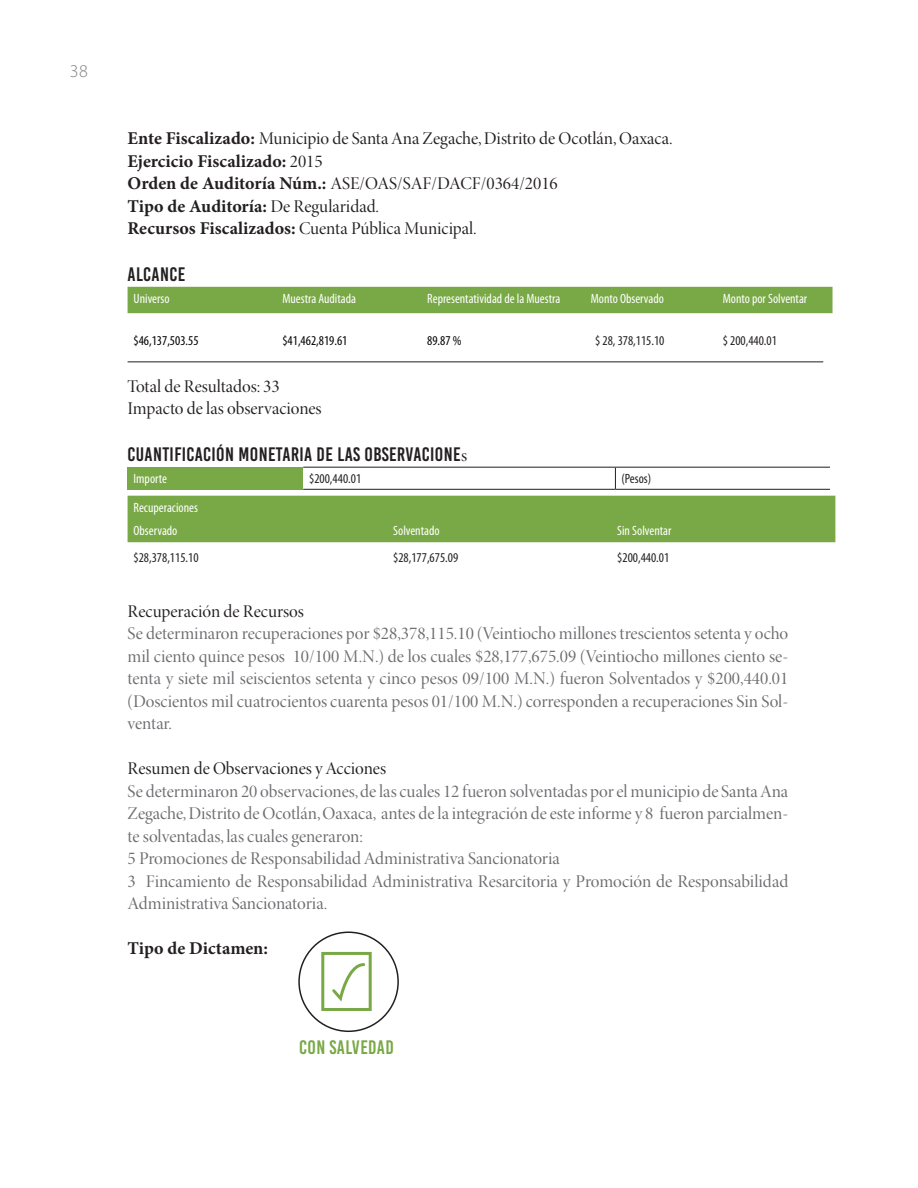
<style>
.page{position:relative;width:918px;height:1188px;background:#fff}
.page>*{position:absolute;margin:0;border:0;box-sizing:border-box;transform-origin:0 0}
.t1{font:19.5px "Bebas Kai";letter-spacing:.02em;color:#231f20}
.t2{font:19.5px "Bebas Kai";letter-spacing:.02em;color:#79a846}
.t3{font:18px/22.5px "Minion Pro Disp";color:#6c6d70;text-align:justify}
.t4{font:18px/22.5px "Minion Pro Disp";color:#231f20}
.t5{font:700 18px "Minion Pro";color:#231f20}
.t6{font:300 18px "Myriad Pro";color:#808285}
.t7{font:condensed 13.5px/23.2px "Myriad Pro";color:#fff}
.t8{font:condensed 13.5px "Myriad Pro";color:#231f20}
.t9{font:condensed 13.5px "Myriad Pro";color:#000001}
.s1{font-family:"Minion Pro";font-weight:700}
.s2{font-family:"Minion Pro Disp";font-weight:400}
.s3{font-family:"Minion Pro Disp";font-size:18px}
</style>
<div class="page">
<div style="left:128px;top:287px;width:705px;height:26px;background:#79a846"></div>
<div style="left:128px;top:467px;width:175px;height:22px;background:#79a846"></div>
<hr style="left:303px;top:467px;width:312px;height:1px;background:#231f20">
<hr style="left:615px;top:467px;width:215px;height:1px;background:#231f20">
<svg style="left:615px;top:468px;width:1px;height:21px"></svg>
<hr style="left:303px;top:489px;width:312px;height:1px;background:#231f20">
<hr style="left:615px;top:489px;width:215px;height:1px;background:#231f20">
<div style="left:128px;top:496px;width:707px;height:46px;background:#79a846"></div>
<div style="left:321px;top:952px;width:51px;height:59px;border:3px solid #79a846"></div>
<div style="left:298px;top:932px;width:101px;height:100px;border:2px solid #231f20;border-radius:50%"></div>
<svg style="left:332px;top:963px;width:34px;height:39px"></svg>
<hr style="left:128px;top:362px;width:695px;height:1px;background:#231f20">
<p class="t6" style="left:70px;top:61px;width:20px">38</p>
<p class="t4" style="left:128px;top:127px;width:547px"><span class="s1">Ente Fiscalizado:</span> Municipio de Santa Ana Zegache, Distrito de Ocotlán, Oaxaca.</p>
<p class="t5" style="left:128px;top:148px;width:197px">Ejercicio Fiscalizado: <span class="s2">2015</span></p>
<p class="t4" style="left:128px;top:172px;width:432px"><span class="s1">Orden de Auditoría Núm.:</span> ASE/OAS/SAF/DACF/0364/2016</p>
<p class="t5" style="left:128px;top:193px;width:253px">Tipo de Auditoría: <span class="s2">De Regularidad.</span></p>
<p class="t4" style="left:128px;top:217px;width:351px"><span class="s1">Recursos Fiscalizados:</span> Cuenta Pública Municipal.</p>
<p class="t1" style="left:128px;top:264px;width:59px">ALCANCE</p>
<p class="t7" style="left:134px;top:287px;width:37px">Universo</p>
<p class="t7" style="left:282px;top:287px;width:75px">Muestra Auditada</p>
<p class="t7" style="left:427px;top:287px;width:135px">Representatividad de la Muestra</p>
<p class="t7" style="left:591px;top:287px;width:75px">Monto Observado</p>
<p class="t7" style="left:723px;top:287px;width:86px">Monto por Solventar</p>
<p class="t9" style="left:134px;top:333px;width:67px">$46,137,503.55</p>
<p class="t9" style="left:282px;top:333px;width:67px">$41,462,819.61</p>
<p class="t9" style="left:427px;top:333px;width:36px">89.87 %</p>
<p class="t8" style="left:595px;top:333px;width:71px">$ 28, 378,115.10</p>
<p class="t8" style="left:723px;top:333px;width:56px">$ 200,440.01</p>
<p class="t4" style="left:128px;top:375px;width:196px">Total de Resultados: 33<br>Impacto de las observaciones</p>
<p class="t1" style="left:128px;top:444px;width:341px">CUANTIFICACIÓN MONETARIA DE LAS OBSERVACIONE<span class="s3">s</span></p>
<p class="t7" style="left:134px;top:467px;width:35px">Importe</p>
<p class="t8" style="left:309px;top:472px;width:54px">$200,440.01</p>
<p class="t8" style="left:621px;top:472px;width:31px">(Pesos)</p>
<p class="t7" style="left:134px;top:496px;width:66px">Recuperaciones<br>Observado</p>
<p class="t7" style="left:393px;top:519px;width:48px">Solventado</p>
<p class="t7" style="left:617px;top:519px;width:56px">Sin Solventar</p>
<p class="t8" style="left:134px;top:550px;width:67px">$28,378,115.10</p>
<p class="t8" style="left:393px;top:550px;width:67px">$28,177,675.09</p>
<p class="t8" style="left:617px;top:550px;width:54px">$200,440.01</p>
<p class="t4" style="left:128px;top:600px;width:178px">Recuperación de Recursos</p>
<p class="t3" style="left:128px;top:622px;width:662px">Se determinaron recuperaciones por $28,378,115.10 (Veintiocho millones trescientos setenta y ocho mil ciento quince pesos 10/100 M.N.) de los cuales $28,177,675.09 (Veintiocho millones ciento se&shy;tenta y siete mil seiscientos setenta y cinco pesos 09/100 M.N.) fueron Solventados y $200,440.01 (Doscientos mil cuatrocientos cuarenta pesos 01/100 M.N.) corresponden a recuperaciones Sin Sol&shy;ventar.</p>
<p class="t4" style="left:128px;top:757px;width:260px">Resumen de Observaciones y Acciones</p>
<p class="t3" style="left:128px;top:780px;width:662px;text-align:left">Se determinaron 20 observaciones, de las cuales 12 fueron solventadas por el municipio de Santa Ana Zegache, Distrito de Ocotlán, Oaxaca, antes de la integración de este informe y 8 fueron parcialmen&shy;te solventadas, las cuales generaron:<br>5 Promociones de Responsabilidad Administrativa Sancionatoria<br>3 Fincamiento de Responsabilidad Administrativa Resarcitoria y Promoción de Responsabilidad Administrativa Sancionatoria.</p>
<p class="t5" style="left:128px;top:936px;width:142px">Tipo de Dictamen:</p>
<p class="t2" style="left:299px;top:1037px;width:96px">CON SALVEDAD</p>
</div>
